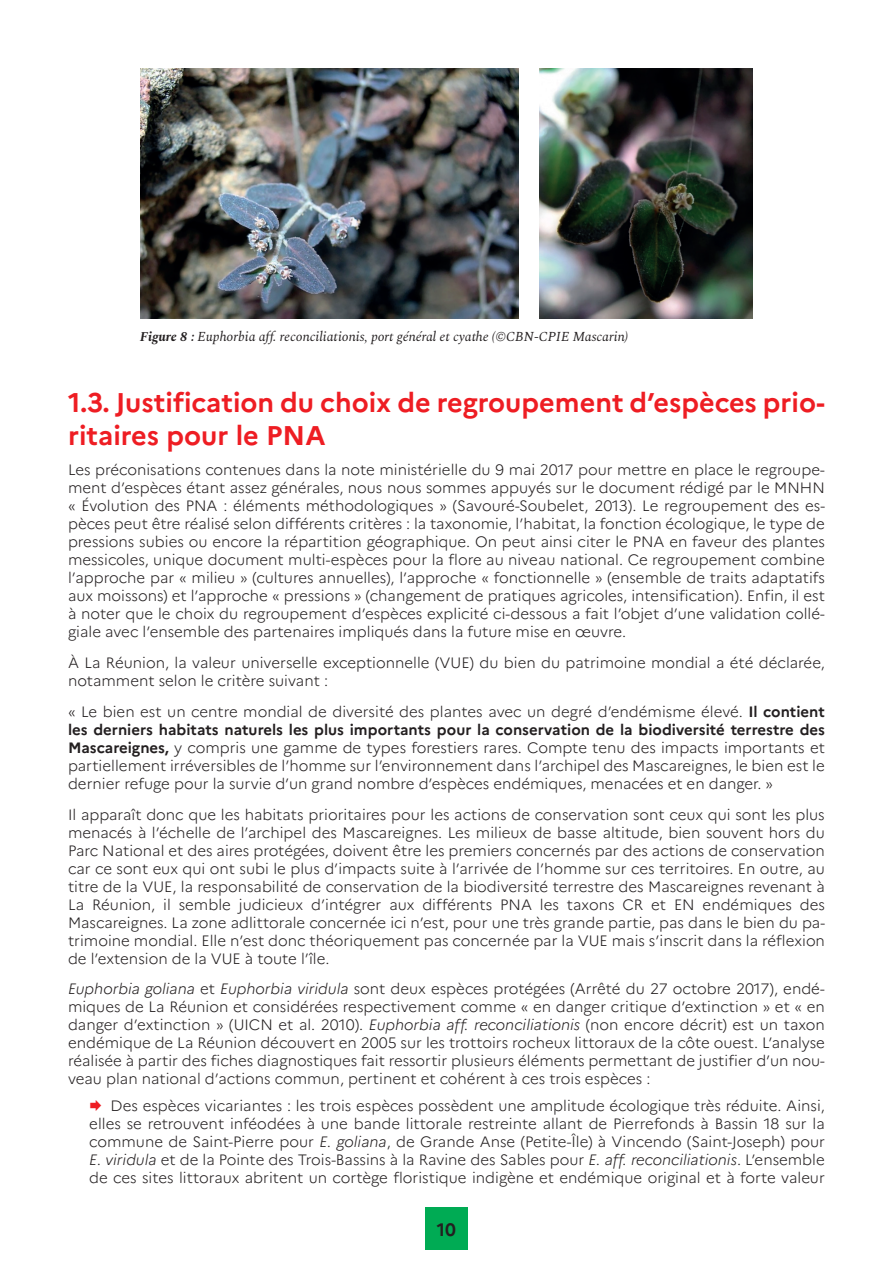
<style>
.page{position:relative;width:893px;height:1263px;background:#fff}
.page>*{position:absolute;margin:0;border:0;box-sizing:border-box;transform-origin:0 0}
.t1{font:700 27px/32.4px "Marianne";color:#ee1d23}
.t2{font:700 18px "Marianne";color:#231f20}
.t3{font:300 15px/18px "Marianne";color:#231f20;text-align:justify}
.t4{font:italic 13.5px "Spectral";color:#231f20}
.s1{font-weight:700}
.s2{font-style:italic}
.s3{color:#ee1d23}
</style>
<div class="page">
<div style="left:425px;top:1208px;width:43px;height:42px;background:#00ab54"></div>
<img style="left:140px;top:68px;width:379px;height:251px">
<img style="left:540px;top:68px;width:213px;height:251px">
<p class="t4" style="left:140px;top:327px;width:489px"><span class="s1">Figure 8 :</span> Euphorbia aff. reconciliationis, port général et cyathe (©CBN-CPIE Mascarin)</p>
<h1 class="t1" style="left:68px;top:386px;width:758px">1.3. Justification du choix de regroupement d’espèces prio&shy;ritaires pour le PNA</h1>
<p class="t3" style="left:68px;top:461px;width:758px">Les préconisations contenues dans la note ministérielle du 9 mai 2017 pour mettre en place le regroupe&shy;ment d’espèces étant assez générales, nous nous sommes appuyés sur le document rédigé par le MNHN « Évolution des PNA : éléments méthodologiques » (Savouré-Soubelet, 2013). Le regroupement des es&shy;pèces peut être réalisé selon différents critères : la taxonomie, l’habitat, la fonction écologique, le type de pressions subies ou encore la répartition géographique. On peut ainsi citer le PNA en faveur des plantes messicoles, unique document multi-espèces pour la flore au niveau national. Ce regroupement combine l’approche par « milieu » (cultures annuelles), l’approche « fonctionnelle » (ensemble de traits adaptatifs aux moissons) et l’approche « pressions » (changement de pratiques agricoles, intensification). Enfin, il est à noter que le choix du regroupement d’espèces explicité ci-dessous a fait l’objet d’une validation collé&shy;giale avec l’ensemble des partenaires impliqués dans la future mise en œuvre.</p>
<p class="t3" style="left:68px;top:654px;width:758px">À La Réunion, la valeur universelle exceptionnelle (VUE) du bien du patrimoine mondial a été déclarée, notamment selon le critère suivant :</p>
<p class="t3" style="left:68px;top:702px;width:758px">« Le bien est un centre mondial de diversité des plantes avec un degré d’endémisme élevé. <span class="s1">Il contient les derniers habitats naturels les plus importants pour la conservation de la biodiversité terrestre des Mascareignes,</span> y compris une gamme de types forestiers rares. Compte tenu des impacts importants et partiellement irréversibles de l’homme sur l’environnement dans l’archipel des Mascareignes, le bien est le dernier refuge pour la survie d’un grand nombre d’espèces endémiques, menacées et en danger. »</p>
<p class="t3" style="left:68px;top:805px;width:758px">Il apparaît donc que les habitats prioritaires pour les actions de conservation sont ceux qui sont les plus menacés à l’échelle de l’archipel des Mascareignes. Les milieux de basse altitude, bien souvent hors du Parc National et des aires protégées, doivent être les premiers concernés par des actions de conservation car ce sont eux qui ont subi le plus d’impacts suite à l’arrivée de l’homme sur ces territoires. En outre, au titre de la VUE, la responsabilité de conservation de la biodiversité terrestre des Mascareignes revenant à La Réunion, il semble judicieux d’intégrer aux différents PNA les taxons CR et EN endémiques des Mascareignes. La zone adlittorale concernée ici n’est, pour une très grande partie, pas dans le bien du pa&shy;trimoine mondial. Elle n’est donc théoriquement pas concernée par la VUE mais s’inscrit dans la réflexion de l’extension de la VUE à toute l’île.</p>
<p class="t3" style="left:68px;top:980px;width:758px"><span class="s2">Euphorbia goliana</span> et <span class="s2">Euphorbia viridula</span> sont deux espèces protégées (Arrêté du 27 octobre 2017), endé&shy;miques de La Réunion et considérées respectivement comme « en danger critique d’extinction » et « en danger d’extinction » (UICN et al. 2010). <span class="s2">Euphorbia aff. reconciliationis</span> (non encore décrit) est un taxon endémique de La Réunion découvert en 2005 sur les trottoirs rocheux littoraux de la côte ouest. L’analyse réalisée à partir des fiches diagnostiques fait ressortir plusieurs éléments permettant de justifier d’un nou&shy;veau plan national d’actions commun, pertinent et cohérent à ces trois espèces :</p>
<p class="t3" style="left:89px;top:1096px;width:737px"><span class="s3">◻</span> Des espèces vicariantes : les trois espèces possèdent une amplitude écologique très réduite. Ainsi, elles se retrouvent inféodées à une bande littorale restreinte allant de Pierrefonds à Bassin 18 sur la commune de Saint-Pierre pour <span class="s2">E. goliana</span>, de Grande Anse (Petite-Île) à Vincendo (Saint-Joseph) pour <span class="s2">E. viridula</span> et de la Pointe des Trois-Bassins à la Ravine des Sables pour <span class="s2">E. aff. reconciliationis</span>. L’ensemble de ces sites littoraux abritent un cortège floristique indigène et endémique original et à forte valeur</p>
<p class="t2" style="left:437px;top:1218px;width:21px">10</p>
</div>
